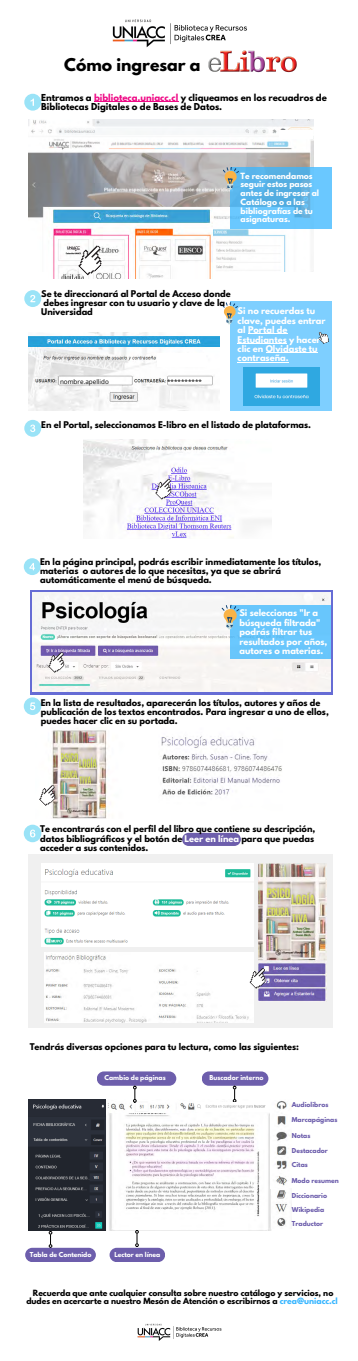
<style>
.page{position:relative;width:358px;height:1361px;background:#fff}
.page>*{position:absolute;margin:0;border:0;box-sizing:border-box;transform-origin:0 0}
.t1{font:700 15.63px "League Spartan";color:#000}
.t2{font:700 8.52px/9.2px "League Spartan";color:#000}
.t3{font:700 8.25px/9.4px "League Spartan";color:#fff}
.t4{font:700 8.22px/8.8px "League Spartan";color:#000}
.t5{font:700 8.22px/9.4px "League Spartan";color:#fff}
.t6{font:700 7.62px/8.1px "League Spartan";color:#000;text-align:center}
.t7{font:700 7.59px/8.7px "League Spartan";color:#fff}
.t8{font:6.33px "Open Sans";color:#000}
.t9{font:700 6.06px "League Spartan";color:#6d5eac}
.t10{font:700 6.06px "League Spartan";color:#fff}
.s1{color:#ef0a86}
.s2{color:#fff}
.s3{color:#38b6ff}
</style>
<div class="page">
<img style="left:137px;top:1323px;width:85px;height:18px">
<div style="left:24px;top:94px;width:17px;height:17px;background:#9ae3f7;border-radius:50%"></div>
<svg style="left:30px;top:98px;width:4px;height:8px"></svg>
<div style="left:24px;top:290px;width:17px;height:17px;background:#9ae3f7;border-radius:50%"></div>
<svg style="left:30px;top:295px;width:5px;height:7px"></svg>
<div style="left:24px;top:420px;width:17px;height:17px;background:#9ae3f7;border-radius:50%"></div>
<svg style="left:30px;top:424px;width:5px;height:8px"></svg>
<img style="left:112px;top:19px;width:135px;height:29px">
<div style="left:230px;top:301px;width:101px;height:109px;background:#7ecfff"></div>
<img style="left:28px;top:120px;width:284px;height:151px">
<svg style="left:230px;top:167px;width:101px;height:62px;background:#5fbbf1"></svg>
<svg style="left:222px;top:167px;width:16px;height:23px"></svg>
<img style="left:243px;top:367px;width:75px;height:39px">
<svg style="left:222px;top:302px;width:15px;height:22px"></svg>
<div style="left:278px;top:130px;width:34px;height:9px;background:#fff"></div>
<hr style="left:247px;top:333px;width:40px;height:1px;background:#fff">
<hr style="left:237px;top:343px;width:49px;height:1px;background:#fff">
<hr style="left:265px;top:352px;width:52px;height:1px;background:#fff">
<hr style="left:237px;top:362px;width:51px;height:1px;background:#fff">
<svg style="left:318px;top:332px;width:11px;height:12px"></svg>
<img style="left:28px;top:332px;width:191px;height:78px">
<div style="left:157px;top:353px;width:48px;height:14px;background:#fff"></div>
<img style="left:48px;top:207px;width:164px;height:71px">
<svg style="left:73px;top:241px;width:37px;height:36px"></svg>
<img style="left:83px;top:439px;width:188px;height:100px">
<svg style="left:151px;top:475px;width:26px;height:26px"></svg>
<div style="left:24px;top:558px;width:17px;height:17px;background:#9ae3f7;border-radius:50%"></div>
<svg style="left:29px;top:563px;width:6px;height:7px"></svg>
<div style="left:24px;top:697px;width:17px;height:18px;background:#9ae3f7;border-radius:50%"></div>
<svg style="left:30px;top:702px;width:5px;height:8px"></svg>
<div style="left:24px;top:824px;width:17px;height:18px;background:#9ae3f7;border-radius:50%"></div>
<svg style="left:30px;top:829px;width:5px;height:8px"></svg>
<svg style="left:30px;top:590px;width:302px;height:104px;fill:#666cd5"></svg>
<img style="left:208px;top:50px;width:89px;height:23px">
<img style="left:33px;top:592px;width:296px;height:99px">
<svg style="left:45px;top:649px;width:25px;height:25px"></svg>
<div style="left:230px;top:605px;width:100px;height:53px;background:#68c6fc"></div>
<svg style="left:221px;top:605px;width:17px;height:24px"></svg>
<img style="left:52px;top:730px;width:230px;height:88px">
<svg style="left:39px;top:782px;width:22px;height:25px"></svg>
<div style="left:28px;top:854px;width:304px;height:173px;background:#f0f0f0"></div>
<img style="left:258px;top:863px;width:68px;height:138px">
<img style="left:42px;top:863px;width:211px;height:84px">
<img style="left:44px;top:952px;width:209px;height:70px">
<svg style="left:182px;top:833px;width:58px;height:13px"></svg>
<svg style="left:245px;top:964px;width:26px;height:26px"></svg>
<img style="left:28px;top:1099px;width:242px;height:131px">
<img style="left:269px;top:1099px;width:22px;height:129px">
<div style="left:201px;top:1071px;width:67px;height:14px;background:#6d5eac;border-radius:7px"></div>
<svg style="left:49px;top:1231px;width:3px;height:16px"></svg>
<div style="left:25px;top:1247px;width:71px;height:15px;background:#6d5eac;border-radius:7px"></div>
<div style="left:109px;top:1247px;width:56px;height:15px;background:#6d5eac;border-radius:7px"></div>
<div style="left:97px;top:1071px;width:79px;height:14px;background:#6d5eac;border-radius:7px"></div>
<svg style="left:135px;top:1230px;width:3px;height:17px"></svg>
<svg style="left:232px;top:1085px;width:4px;height:17px"></svg>
<img style="left:109px;top:1101px;width:90px;height:11px">
<svg style="left:133px;top:1085px;width:3px;height:17px"></svg>
<img style="left:196px;top:1102px;width:72px;height:9px">
<hr style="left:94px;top:101px;width:84px;height:1px;background:#ef0a86">
<p class="t1" style="left:64px;top:57px;width:138px">Cómo ingresar a</p>
<p class="t2" style="left:41px;top:94px;width:286px">Entramos a <span class="s1">biblioteca.uniacc.cl</span> y cliqueamos en los recuadros de<br>Bibliotecas Digitales o de Bases de Datos.</p>
<p class="t7" style="left:240px;top:172px;width:80px">Te recomendamos seguir estos pasos antes de ingresar al<br>Catálogo o a las bibliografías de tu asignaturas.</p>
<p class="t4" style="left:41px;top:290px;width:190px">Se te direccionará al Portal de Acceso donde debes ingresar con tu usuario y clave de la<br>Universidad</p>
<p class="t3" style="left:237px;top:307px;width:89px">Si no recuerdas tu clave, puedes entrar al Portal de<br>Estudiantes y hacer clic en Olvidaste tu contraseña.</p>
<p class="t8" style="left:60px;top:377px;width:50px">nombre.apellido</p>
<p class="t8" style="left:167px;top:377px;width:36px">**********</p>
<p class="t4" style="left:41px;top:421px;width:271px">En el Portal, seleccionamos E-libro en el listado de plataformas.</p>
<p class="t4" style="left:40px;top:558px;width:282px">En la página principal, podrás escribir inmediatamente los títulos, materias o autores de lo que necesitas, ya que se abrirá automáticamente el menú de búsqueda.</p>
<p class="t5" style="left:239px;top:609px;width:89px">Si seleccionas "Ir a búsqueda filtrada" podrás filtrar tus resultados por años, autores o materias.</p>
<p class="t4" style="left:41px;top:699px;width:289px">En la lista de resultados, aparecerán los títulos, autores y años de publicación de los textos encontrados. Para ingresar a uno de ellos, puedes hacer clic en su portada.</p>
<p class="t4" style="left:40px;top:825px;width:276px;line-height:9.7px">Te encontrarás con el perfil del libro que contiene su descripción, datos bibliográficos y el botón de <span class="s2">Leer en línea</span> para que puedas acceder a sus contenidos.</p>
<p class="t4" style="left:30px;top:1043px;width:270px">Tendrás diversas opciones para tu lectura, como las siguientes:</p>
<p class="t10" style="left:104px;top:1074px;width:63px">Cambio de páginas</p>
<p class="t10" style="left:30px;top:1252px;width:63px">Tabla de Contenido</p>
<p class="t10" style="left:114px;top:1251px;width:47px">Lector en línea</p>
<p class="t10" style="left:209px;top:1074px;width:55px">Buscador interno</p>
<p class="t9" style="left:291px;top:1101px;width:38px">Audiolibros</p>
<p class="t9" style="left:291px;top:1117px;width:47px">Marcapáginas</p>
<p class="t9" style="left:291px;top:1133px;width:20px">Notas</p>
<p class="t9" style="left:291px;top:1147px;width:37px">Destacador</p>
<p class="t9" style="left:291px;top:1162px;width:17px">Citas</p>
<p class="t9" style="left:291px;top:1177px;width:48px">Modo resumen</p>
<p class="t9" style="left:291px;top:1193px;width:37px">Diccionario</p>
<p class="t9" style="left:291px;top:1206px;width:34px">Wikipedia</p>
<p class="t9" style="left:291px;top:1220px;width:33px">Traductor</p>
<p class="t6" style="left:26px;top:1290px;width:312px">Recuerda que ante cualquier consulta sobre nuestro catálogo y servicios, no dudes en acercarte a nuestro Mesón de Atención o escribirnos a <span class="s3">crea@uniacc.cl</span></p>
</div>
